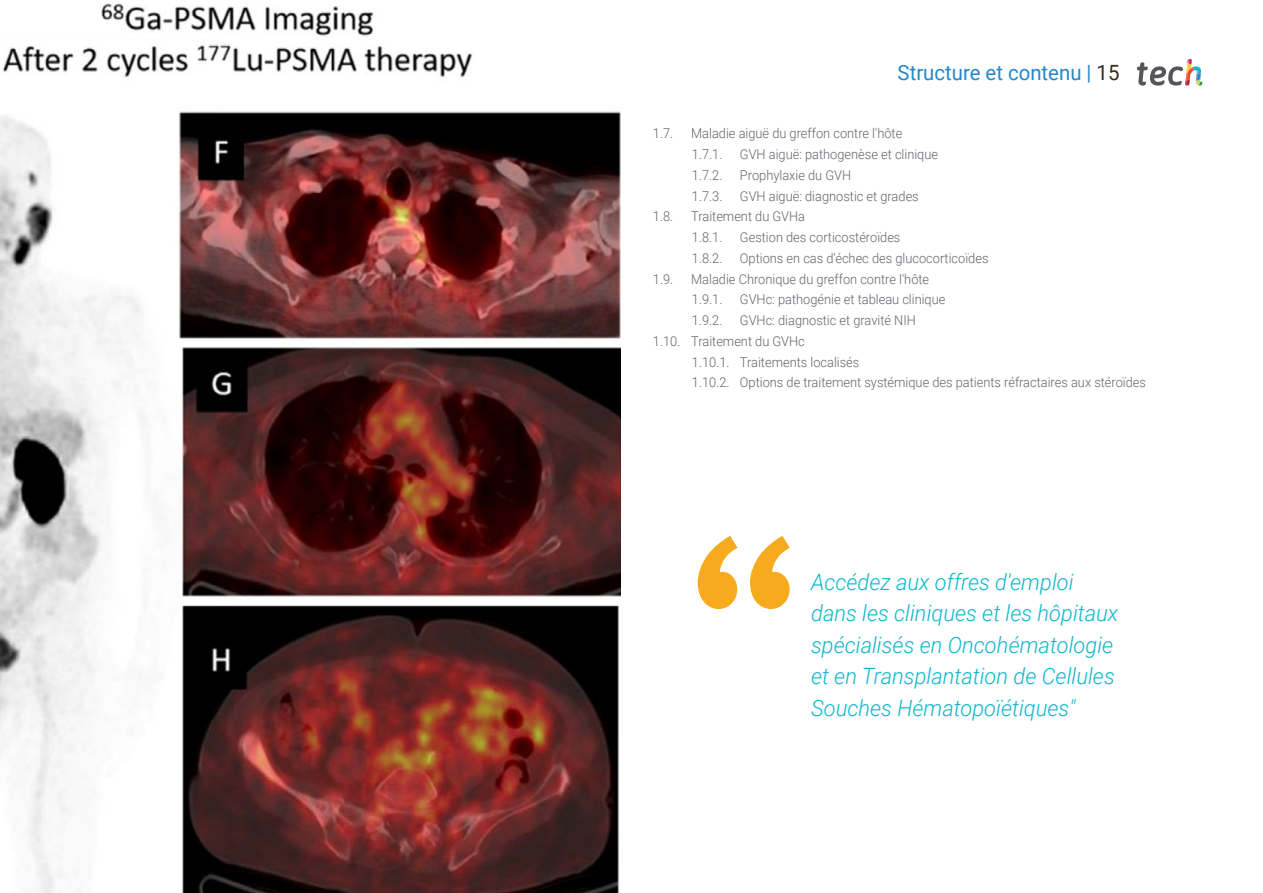
<style>
.page{position:relative;width:1263px;height:893px;background:#fff}
.page>*{position:absolute;margin:0;border:0;box-sizing:border-box;transform-origin:0 0}
.t1{font:italic 300 22.5px/31.5px "Roboto";color:#0fb6cf}
.t2{font:21px "Roboto";color:#2488c9}
.t3{font:300 13.5px/20.7px "Roboto";color:#61646a;scale:.95 1}
.s1{color:#312e20}
</style>
<div class="page">
<img style="left:0;top:3px;width:621px;height:890px">
<svg style="left:1137px;top:59px;width:65px;height:27px"></svg>
<svg style="left:698px;top:536px;width:92px;height:73px"></svg>
<h2 class="t2" style="left:898px;top:57px;width:223px">Structure et contenu | <span class="s1">15</span></h2>
<p class="t3" style="left:653px;top:123px;width:23px">1.7.</p>
<p class="t3" style="left:691px;top:123px;width:224px">Maladie aiguë du greffon contre l'hôte<br>1.7.1.</p>
<p class="t3" style="left:740px;top:143px;width:210px">GVH aiguë: pathogenèse et clinique</p>
<p class="t3" style="left:692px;top:164px;width:34px">1.7.2.</p>
<p class="t3" style="left:740px;top:164px;width:119px">Prophylaxie du GVH</p>
<p class="t3" style="left:692px;top:185px;width:34px">1.7.3.</p>
<p class="t3" style="left:740px;top:185px;width:190px">GVH aiguë: diagnostic et grades</p>
<p class="t3" style="left:653px;top:206px;width:23px">1.8.</p>
<p class="t3" style="left:691px;top:206px;width:121px">Traitement du GVHa<br>1.8.1.</p>
<p class="t3" style="left:740px;top:226px;width:170px">Gestion des corticostéroïdes</p>
<p class="t3" style="left:692px;top:247px;width:34px">1.8.2.</p>
<p class="t3" style="left:740px;top:247px;width:263px">Options en cas d'échec des glucocorticoïdes</p>
<p class="t3" style="left:653px;top:268px;width:23px">1.9.</p>
<p class="t3" style="left:691px;top:268px;width:252px">Maladie Chronique du greffon contre l'hôte<br>1.9.1.</p>
<p class="t3" style="left:740px;top:289px;width:218px">GVHc: pathogénie et tableau clinique</p>
<p class="t3" style="left:692px;top:309px;width:34px">1.9.2.</p>
<p class="t3" style="left:740px;top:309px;width:187px">GVHc: diagnostic et gravité NIH</p>
<p class="t3" style="left:653px;top:330px;width:161px">1.10. Traitement du GVHc</p>
<p class="t3" style="left:692px;top:351px;width:178px">1.10.1. Traitements localisés</p>
<p class="t3" style="left:692px;top:372px;width:479px">1.10.2. Options de traitement systémique des patients réfractaires aux stéroïdes</p>
<h1 class="t1" style="left:811px;top:565px;width:309px">Accédez aux offres d'emploi dans les cliniques et les hôpitaux spécialisés en Oncohématologie et en Transplantation de Cellules<br>Souches Hématopoïétiques"</h1>
</div>
